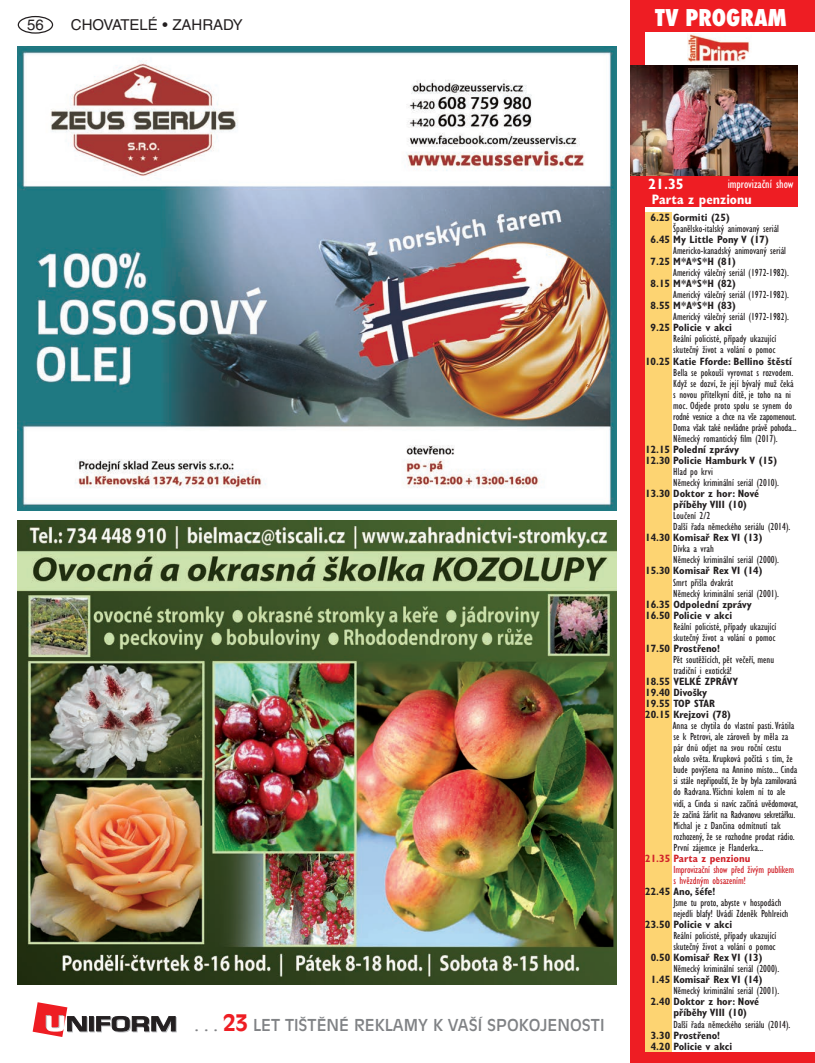
<style>
.page{position:relative;width:815px;height:1063px;background:#fff}
.page>*{position:absolute;margin:0;border:0;box-sizing:border-box;transform-origin:0 0}
.t1{font:800 condensed 22.5px "Futura";color:#fff}
.t2{font:16.25px "Antique Olive CE";color:#808285}
.t3{font:15px "Helvetica CE";color:#231f20}
.t4{font:700 condensed 15px "Gill Sans CE";color:#fff}
.t5{font:700 condensed 13.75px "Gill Sans CE";color:#fff}
.t6{font:condensed 12.5px "Gill Sans CE";color:#fff}
.t7{font:condensed 10.62px/11px "Gill Sans CE";color:#231f20}
.t8{font:700 condensed 10.62px/11px "Gill Sans CE";color:#231f20}
.t9{font:condensed 10.62px/11px "Gill Sans CE";letter-spacing:-.01em;color:#d1232a}
.t10{font:700 condensed 10.62px "Gill Sans CE";color:#d1232a}
.s1{font-weight:700;font-size:22.5px;color:#ee1d23}
</style>
<div class="page">
<div style="left:18px;top:16px;width:35px;height:18px;border:1px solid #231f20;border-radius:50%"></div>
<svg style="left:90px;top:1017px;width:5px;height:15px"></svg>
<svg style="left:89px;top:1016px;width:5px;height:15px"></svg>
<svg style="left:96px;top:1016px;width:81px;height:16px"></svg>
<svg style="left:33px;top:1002px;width:55px;height:35px"></svg>
<div style="left:631px;top:0;width:184px;height:32px;background:#ee1d23"></div>
<div style="left:631px;top:175px;width:166px;height:32px;background:#ee1d23"></div>
<img style="left:687px;top:33px;width:63px;height:29px">
<div style="left:631px;top:0;width:14px;height:1063px;background:#ee1d23"></div>
<div style="left:631px;top:1052px;width:184px;height:11px;background:#ee1d23"></div>
<div style="left:645px;top:213px;width:26px;height:839px;background:#fdd472"></div>
<img style="left:631px;top:66px;width:166px;height:109px">
<img style="left:18px;top:521px;width:599px;height:464px">
<img style="left:18px;top:46px;width:599px;height:464px">
<h3 class="t3" style="left:27px;top:16px;width:18px">56</h3>
<h3 class="t3" style="left:71px;top:16px;width:173px">CHOVATELÉ • ZAHRADY</h3>
<h1 class="t1" style="left:655px;top:2px;width:133px">TV PROGRAM</h1>
<h2 class="t2" style="left:195px;top:1016px;width:411px">. . . <span class="s1">23</span> LET TIŠTĚNÉ REKLAMY K VAŠÍ SPOKOJENOSTI</h2>
<h3 class="t4" style="left:648px;top:175px;width:37px">21.35</h3>
<p class="t5" style="left:652px;top:191px;width:101px">Parta z penzionu</p>
<p class="t6" style="left:728px;top:176px;width:67px">improvizační show</p>
<p class="t8" style="left:651px;top:212px;width:81px">6.25 Gormiti (25)</p>
<p class="t7" style="left:673px;top:223px;width:107px">Španělsko-italský animovaný seriál</p>
<p class="t8" style="left:651px;top:234px;width:120px">6.45 My Little Pony V (17)</p>
<p class="t7" style="left:673px;top:245px;width:114px">Americko-kanadský animovaný seriál</p>
<p class="t8" style="left:651px;top:256px;width:87px">7.25 M*A*S*H (81)</p>
<p class="t7" style="left:673px;top:267px;width:117px">Americký válečný seriál (1972-1982).</p>
<p class="t8" style="left:651px;top:278px;width:87px">8.15 M*A*S*H (82)</p>
<p class="t7" style="left:673px;top:289px;width:117px">Americký válečný seriál (1972-1982).</p>
<p class="t8" style="left:651px;top:300px;width:87px">8.55 M*A*S*H (83)</p>
<p class="t7" style="left:673px;top:311px;width:117px">Americký válečný seriál (1972-1982).</p>
<p class="t8" style="left:651px;top:322px;width:83px">9.25 Policie v akci</p>
<p class="t7" style="left:673px;top:333px;width:105px">Reální policisté, případy ukazující skutečný život a volání o pomoc</p>
<p class="t8" style="left:645px;top:355px;width:148px">10.25 Katie Fforde: Bellino štěstí</p>
<p class="t7" style="left:673px;top:367px;width:125px">Bella se pokouší vyrovnat s rozvodem.<br>Když se dozví, že její bývalý muž čeká s novou přítelkyní dítě, je toho na ni moc. Odjede proto spolu se synem do rodné vesnice a chce na vše zapomenout.<br>Doma však také nevládne právě pohoda...<br>Německý romantický film (2017).</p>
<p class="t8" style="left:645px;top:444px;width:134px">12.15 Polední zprávy<br>12.30 Policie Hamburk V (15)</p>
<p class="t7" style="left:673px;top:466px;width:107px">Hlad po krvi<br>Německý kriminální seriál (2010).</p>
<p class="t8" style="left:673px;top:488px;width:87px;text-indent:-28px">13.30 Doktor z hor: Nové příběhy VIII (10)</p>
<p class="t7" style="left:673px;top:510px;width:119px">Loučení 2/2<br>Další řada německého seriálu (2014).</p>
<p class="t8" style="left:645px;top:532px;width:119px">14.30 Komisař Rex VI (13)</p>
<p class="t7" style="left:673px;top:543px;width:107px">Dívka a vrah<br>Německý kriminální seriál (2000).</p>
<p class="t8" style="left:645px;top:565px;width:119px">15.30 Komisař Rex VI (14)</p>
<p class="t7" style="left:673px;top:576px;width:107px">Smrt přišla dvakrát<br>Německý kriminální seriál (2001).</p>
<p class="t8" style="left:645px;top:599px;width:108px">16.35 Odpolední zprávy<br>16.50 Policie v akci</p>
<p class="t7" style="left:673px;top:621px;width:105px">Reální policisté, případy ukazující skutečný život a volání o pomoc</p>
<p class="t8" style="left:645px;top:643px;width:76px">17.50 Prostřeno!</p>
<p class="t7" style="left:673px;top:654px;width:102px">Pět soutěžících, pět večeří, menu tradiční i exotická!</p>
<p class="t8" style="left:645px;top:676px;width:95px">18.55 VELKÉ ZPRÁVY<br>19.40 Divošky<br>19.55 TOP STAR<br>20.15 Krejzovi (78)</p>
<p class="t7" style="left:673px;top:720px;width:127px">Anna se chytila do vlastní pasti.Vrátila se k Petrovi, ale zároveň by měla za pár dnů odjet na svou roční cestu okolo světa. Krupková počítá s tím, že bude povýšena na Annino místo... Cinda si stále nepřipouští, že by byla zamilovaná do Radvana.Všichni kolem ní to ale vidí, a Cinda si navíc začíná uvědomovat, že začíná žárlit na Radvanovu sekretářku.<br>Michal je z Dančina odmítnutí tak rozhozený, že se rozhodne prodat rádio.<br>První zájemce je Flanderka...</p>
<p class="t10" style="left:645px;top:852px;width:107px">21.35 Parta z penzionu</p>
<p class="t9" style="left:673px;top:864px;width:122px">Improvizační show před živým publikem s hvězdným obsazením!</p>
<p class="t8" style="left:645px;top:886px;width:72px">22.45 Ano, šéfe!</p>
<p class="t7" style="left:673px;top:897px;width:117px">Jsme tu proto, abyste v hospodách nejedli blafy! Uvádí Zdeněk Pohlreich</p>
<p class="t8" style="left:645px;top:919px;width:88px">23.50 Policie v akci</p>
<p class="t7" style="left:673px;top:930px;width:105px">Reální policisté, případy ukazující skutečný život a volání o pomoc</p>
<p class="t8" style="left:651px;top:952px;width:113px">0.50 Komisař Rex VI (13)</p>
<p class="t7" style="left:673px;top:963px;width:107px">Německý kriminální seriál (2000).</p>
<p class="t8" style="left:651px;top:974px;width:113px">1.45 Komisař Rex VI (14)</p>
<p class="t7" style="left:673px;top:985px;width:107px">Německý kriminální seriál (2001).</p>
<p class="t8" style="left:673px;top:996px;width:87px;text-indent:-23px">2.40 Doktor z hor: Nové příběhy VIII (10)</p>
<p class="t7" style="left:673px;top:1018px;width:119px">Další řada německého seriálu (2014).</p>
<p class="t8" style="left:651px;top:1030px;width:83px">3.30 Prostřeno!<br>4.20 Policie v akci</p>
</div>
